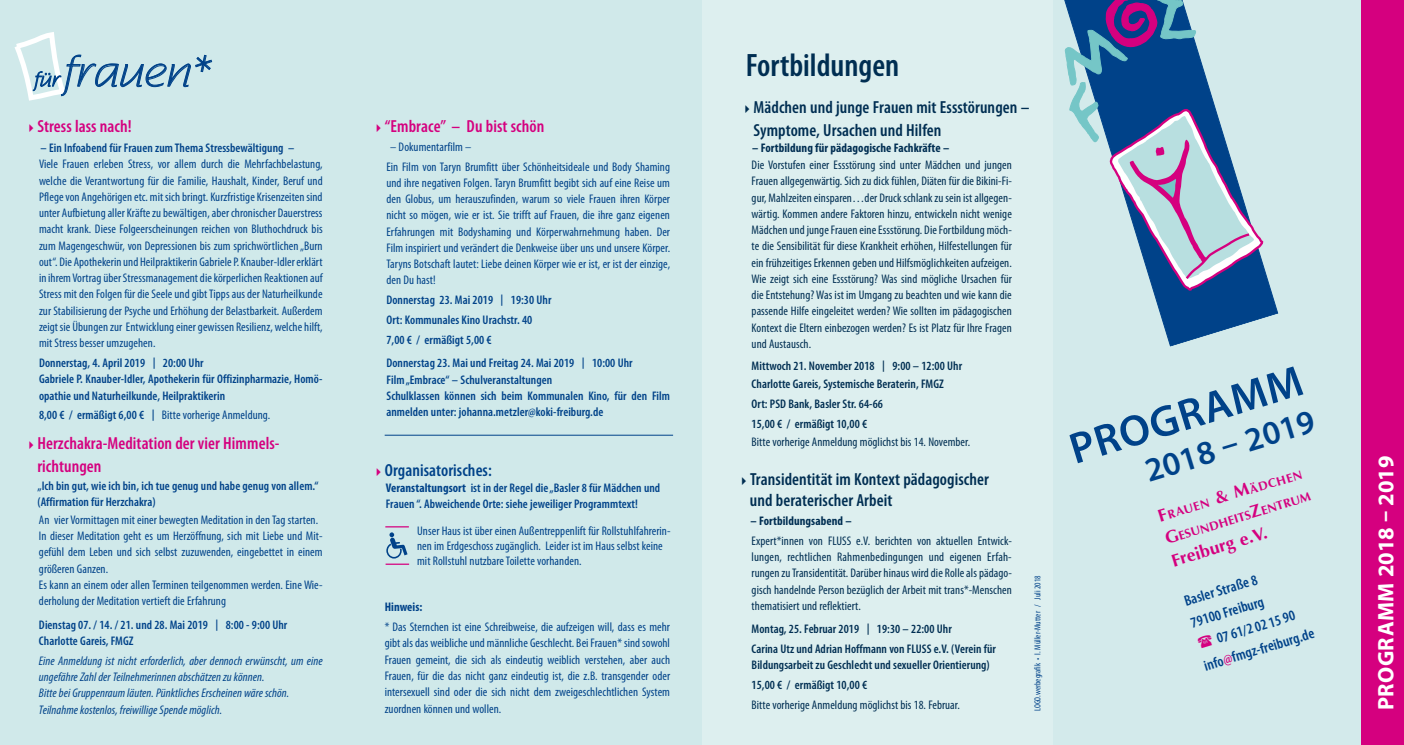
<style>
.page{position:relative;width:1404px;height:745px;background:#fff}
.page>*{position:absolute;margin:0;border:0;box-sizing:border-box;transform-origin:0 0}
.t1{font:45px "Nadianne";color:#004289}
.t2{font:600 43.88px "Myriad Pro";color:#004289}
.t3{font:600 33.5px "Myriad Pro";color:#004289}
.t4{font:600 condensed 32.5px "Myriad Pro";color:#002e52}
.t5{font:700 22.5px "Myriad Pro";letter-spacing:.015em;color:#fff}
.t6{font:600 condensed 17.5px/22.5px "Myriad Pro";letter-spacing:.005em;color:#002e52}
.t7{font:600 condensed 17.5px/22.5px "Myriad Pro";letter-spacing:.005em;color:#d5007f}
.t8{font:600 condensed 17.5px "Myriad Pro";letter-spacing:.005em;color:#004289}
.t9{font:700 17.5px "Optima";color:#d5007f}
.t10{font:600 condensed 15px "Myriad Pro";color:#004289}
.t11{font:condensed 12.5px/16.2px "Myriad Pro";letter-spacing:.005em;color:#004289;text-align:justify}
.t12{font:condensed 12.5px/16.2px "Myriad Pro";letter-spacing:.005em;color:#002e52;text-align:justify}
.t13{font:600 condensed 12.5px/16.2px "Myriad Pro";letter-spacing:.005em;color:#004289}
.t14{font:600 condensed 12.5px/19.8px "Myriad Pro";letter-spacing:.005em;color:#002e52}
.t15{font:italic condensed 12.5px/16.2px "Myriad Pro";letter-spacing:.005em;color:#004289}
.t16{font:700 condensed 12.5px "Myriad Pro";letter-spacing:.005em;color:#002e52}
.t17{font:700 condensed 12.5px "Myriad Pro";letter-spacing:.005em;color:#004289}
.t18{font:700 12.25px/23.5px "Optima";color:#d5007f}
.t19{font:condensed 8.75px "Myriad Pro";color:#004289}
.s1{font-size:21px}
.s2{font-family:"Rotis Semi Sans";font-weight:700;font-stretch:normal}
.s3{font-weight:600}
.s4{color:#d5007f}
.s5{font-weight:700}
.s6{font-size:17.5px}
</style>
<div class="page">
<div style="left:351px;top:0;width:351px;height:744px;background:#d0e9ea"></div>
<div style="left:0;top:0;width:351px;height:744px;background:#d0e9ea"></div>
<div style="left:702px;top:0;width:350px;height:744px;background:#ddefef"></div>
<div style="left:1052px;top:0;width:351px;height:744px;background:#d3eaeb"></div>
<svg style="left:1153px;top:267px;width:125px;height:80px"></svg>
<svg style="left:1064px;top:0;width:200px;height:291px"></svg>
<svg style="left:14px;top:32px;width:198px;height:69px"></svg>
<hr style="left:384px;top:434px;width:289px;height:1px;background:#004289">
<svg style="left:385px;top:526px;width:24px;height:38px"></svg>
<div style="left:1361px;top:0;width:42px;height:744px;background:#d5007f"></div>
<h1 class="t1" style="left:34px;top:46px;width:178px"><span class="s1">für</span>frauen*</h1>
<h3 class="t7" style="left:25px;top:115px;width:108px">✔Stress lass nach!</h3>
<p class="t13" style="left:40px;top:140px;width:255px">– Ein Infoabend für Frauen zum Thema Stressbewältigung –</p>
<p class="t11" style="left:39px;top:156px;width:285px">Viele Frauen erleben Stress, vor allem durch die Mehrfachbelastung, welche die Verantwortung für die Familie, Haushalt, Kinder, Beruf und Pflege von Angehörigen etc. mit sich bringt. Kurzfristige Krisenzeiten sind unter Aufbietung aller Kräfte zu bewältigen, aber chronischer Dauerstress macht krank. Diese Folgeerscheinungen reichen von Bluthochdruck bis zum Magengeschwür, von Depressionen bis zum sprichwörtlichen „Burn out“. Die Apothekerin und Heilpraktikerin Gabriele P. Knauber-Idler erklärt in ihrem Vortrag über Stressmanagement die körperlichen Reaktionen auf Stress mit den Folgen für die Seele und gibt Tipps aus der Naturheilkunde zur Stabilisierung der Psyche und Erhöhung der Belastbarkeit. Außerdem zeigt sie Übungen zur Entwicklung einer gewissen Resilienz, welche hilft, mit Stress besser umzugehen.</p>
<p class="t13" style="left:39px;top:355px;width:285px">Donnerstag, 4. April 2019 <span class="s2">|</span> 20:00 Uhr<br>Gabriele P. Knauber-Idler, Apothekerin für Offizinpharmazie, Homö&shy;opathie und Naturheilkunde, Heilpraktikerin</p>
<p class="t11" style="left:39px;top:406px;width:233px"><span class="s3">8,00 € / ermäßigt 6,00 €</span> <span class="s2">|</span> Bitte vorherige Anmeldung.</p>
<h3 class="t7" style="left:37px;top:432px;width:244px;text-indent:-13px">✔Herzchakra-Meditation der vier Himmels&shy;richtungen</h3>
<p class="t13" style="left:38px;top:477px;width:282px">„Ich bin gut, wie ich bin, ich tue genug und habe genug von allem.“ (Affirmation für Herzchakra)</p>
<p class="t11" style="left:39px;top:511px;width:285px;text-align:left">An vier Vormittagen mit einer bewegten Meditation in den Tag starten.<br>In dieser Meditation geht es um Herzöffnung, sich mit Liebe und Mit&shy;gefühl dem Leben und sich selbst zuzuwenden, eingebettet in einem größeren Ganzen.<br>Es kann an einem oder allen Terminen teilgenommen werden. Eine Wie&shy;derholung der Meditation vertieft die Erfahrung</p>
<p class="t13" style="left:39px;top:616px;width:250px">Dienstag 07. / 14. / 21. und 28. Mai 2019 <span class="s2">|</span> 8:00 - 9:00 Uhr<br>Charlotte Gareis, FMGZ</p>
<p class="t15" style="left:39px;top:651px;width:285px">Eine Anmeldung ist nicht erforderlich, aber dennoch erwünscht, um eine ungefähre Zahl der Teilnehmerinnen abschätzen zu können.<br>Bitte bei Gruppenraum läuten. Pünktliches Erscheinen wäre schön.<br>Teilnahme kostenlos, freiwillige Spende möglich.</p>
<h3 class="t7" style="left:372px;top:115px;width:173px">✔“Embrace” – Du bist schön</h3>
<p class="t11" style="left:386px;top:136px;width:285px;line-height:19.8px">– Dokumentarfilm –<br>Ein Film von Taryn Brumfitt über Schönheitsideale und Body Shaming</p>
<p class="t11" style="left:386px;top:174px;width:285px">und ihre negativen Folgen. Taryn Brumfitt begibt sich auf eine Reise um den Globus, um herauszufinden, warum so viele Frauen ihren Körper nicht so mögen, wie er ist. Sie trifft auf Frauen, die ihre ganz eigenen Erfahrungen mit Bodyshaming und Körperwahrnehmung haben. Der Film inspiriert und verändert die Denkweise über uns und unsere Körper.<br>Taryns Botschaft lautet: Liebe deinen Körper wie er ist, er ist der einzige, den Du hast!</p>
<p class="t13" style="left:386px;top:290px;width:166px;line-height:19.8px">Donnerstag 23. Mai 2019 <span class="s2">|</span> 19:30 Uhr<br>Ort: Kommunales Kino Urachstr. 40<br>7,00 € / ermäßigt 5,00 €</p>
<p class="t13" style="left:386px;top:355px;width:285px">Donnerstag 23. Mai und Freitag 24. Mai 2019 <span class="s2">|</span> 10:00 Uhr<br>Film „Embrace“ – Schulveranstaltungen<br>Schulklassen können sich beim Kommunalen Kino, für den Film anmelden unter: johanna.metzler@koki-freiburg.de</p>
<h3 class="t8" style="left:372px;top:460px;width:121px"><span class="s4">✔</span>Organisatorisches:</h3>
<p class="t13" style="left:385px;top:479px;width:276px"><span class="s5">Veranstaltungsort</span> ist in der Regel die „Basler 8 für Mädchen und<br>Frauen “. Abweichende Orte: siehe jeweiliger Programmtext!</p>
<p class="t11" style="left:417px;top:522px;width:255px;line-height:15px;text-align:left">Unser Haus ist über einen Außentreppenlift für Rollstuhlfahrerin&shy;nen im Erdgeschoss zugänglich. Leider ist im Haus selbst keine mit Rollstuhl nutzbare Toilette vorhanden.</p>
<p class="t17" style="left:384px;top:599px;width:39px">Hinweis:</p>
<p class="t11" style="left:384px;top:618px;width:287px">* Das Sternchen ist eine Schreibweise, die aufzeigen will, dass es mehr gibt als das weibliche und männliche Geschlecht. Bei Frauen* sind sowohl Frauen gemeint, die sich als eindeutig weiblich verstehen, aber auch Frauen, für die das nicht ganz eindeutig ist, die z.B. transgender oder intersexuell sind oder die sich nicht dem zweigeschlechtlichen System zuordnen können und wollen.</p>
<h3 class="t4" style="left:745px;top:47px;width:155px">Fortbildungen</h3>
<h3 class="t6" style="left:753px;top:96px;width:277px;text-indent:-13px">✔Mädchen und junge Frauen mit Essstörungen –<br>Symptome, Ursachen und Hilfen</h3>
<p class="t16" style="left:752px;top:140px;width:198px">– Fortbildung für pädagogische Fachkräfte –</p>
<p class="t12" style="left:751px;top:156px;width:262px">Die Vorstufen einer Essstörung sind unter Mädchen und jungen Frauen allgegenwärtig. Sich zu dick fühlen, Diäten für die Bikini-Fi&shy;gur, Mahlzeiten einsparen…der Druck schlank zu sein ist allgegen&shy;wärtig. Kommen andere Faktoren hinzu, entwickeln nicht wenige Mädchen und junge Frauen eine Essstörung. Die Fortbildung möch&shy;te die Sensibilität für diese Krankheit erhöhen, Hilfestellungen für ein frühzeitiges Erkennen geben und Hilfsmöglichkeiten aufzeigen.<br>Wie zeigt sich eine Essstörung? Was sind mögliche Ursachen für die Entstehung? Was ist im Umgang zu beachten und wie kann die passende Hilfe eingeleitet werden? Wie sollten im pädagogischen Kontext die Eltern einbezogen werden? Es ist Platz für Ihre Fragen und Austausch.</p>
<p class="t14" style="left:751px;top:357px;width:212px;line-height:18px">Mittwoch 21. November 2018 <span class="s2">|</span> 9:00 – 12:00 Uhr<br>Charlotte Gareis, Systemische Beraterin, FMGZ</p>
<p class="t14" style="left:751px;top:394px;width:133px">Ort: PSD Bank, Basler Str. 64-66<br>15,00 € / ermäßigt 10,00 €</p>
<p class="t12" style="left:751px;top:433px;width:220px">Bitte vorherige Anmeldung möglichst bis 14. November.</p>
<h3 class="t6" style="left:750px;top:468px;width:240px;line-height:21.2px;text-indent:-13px">✔Transidentität im Kontext pädagogischer und beraterischer Arbeit</h3>
<p class="t16" style="left:750px;top:512px;width:103px">– Fortbildungsabend –</p>
<p class="t12" style="left:751px;top:532px;width:262px">Expert*innen von FLUSS e.V. berichten von aktuellen Entwick&shy;lungen, rechtlichen Rahmenbedingungen und eigenen Erfah&shy;rungen zu Transidentität. Darüber hinaus wird die Rolle als pädago&shy;gisch handelnde Person bezüglich der Arbeit mit trans*-Menschen thematisiert und reflektiert.</p>
<p class="t14" style="left:751px;top:619px;width:246px">Montag, 25. Februar 2019 <span class="s2">|</span> 19:30 – 22:00 Uhr<br>Carina Utz und Adrian Hoffmann von FLUSS e.V. (Verein für</p>
<p class="t14" style="left:751px;top:655px;width:240px">Bildungsarbeit zu Geschlecht und sexueller Orientierung)<br>15,00 € / ermäßigt 10,00 €</p>
<p class="t12" style="left:751px;top:696px;width:210px">Bitte vorherige Anmeldung möglichst bis 18. Februar.</p>
<h2 class="t2" style="left:1062px;top:423px;width:243px;rotate:-17deg">PROGRAMM</h2>
<h3 class="t3" style="left:1139px;top:450px;width:178px;rotate:-17deg">2018 – 2019</h3>
<p class="t18" style="left:1155px;top:506px;width:151px;rotate:-17deg"><span class="s6">F</span>rauen <span class="s6">&amp; M</span>ädchen<br><span class="s6">G</span>esundheits<span class="s6">Z</span>entrum</p>
<h3 class="t9" style="left:1169px;top:551px;width:100px;rotate:-17deg">Freiburg e.V.</h3>
<p class="t19" style="left:1032px;top:710px;width:137px;rotate:-90deg">LOGO.werbegrafik • I. Müller-Mutter / Juli 2018</p>
<p class="t10" style="left:1182px;top:593px;width:77px;rotate:-17deg">Basler Straße 8</p>
<p class="t10" style="left:1188px;top:614px;width:77px;rotate:-17deg">79100 Freiburg</p>
<p class="t10" style="left:1214px;top:630px;width:83px;rotate:-17deg">07 61/2 02 15 90</p>
<p class="t10" style="left:1201px;top:657px;width:116px;rotate:-17deg">info<span class="s4">@</span>fmgz-freiburg.de</p>
<h3 class="t5" style="left:1370px;top:709px;width:256px;rotate:-90deg">PROGRAMM 2018 – 2019</h3>
</div>
